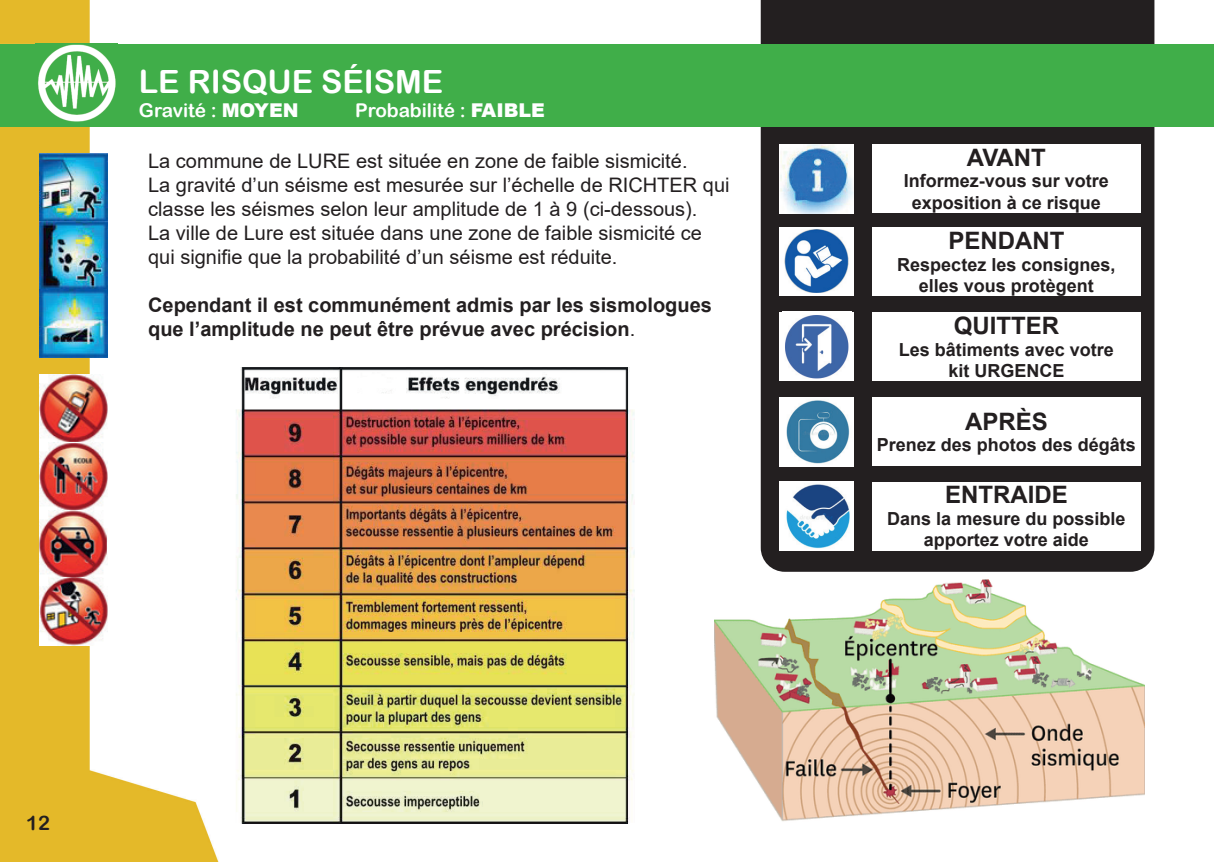
<style>
.page{position:relative;width:1214px;height:862px;background:#fff}
.page>*{position:absolute;margin:0;border:0;box-sizing:border-box;transform-origin:0 0}
.t1{font:32px "Arial Rounded MT Bold";color:#fff}
.t2{font:700 24px "Arial";color:#231f20}
.t3{font:20px/24px "Arial";color:#231f20}
.t4{font:700 20px/24px "Arial";color:#231f20}
.t5{font:20px "Arial Rounded MT Bold";color:#231f20}
.t6{font:19px "Arial Rounded MT Bold";color:#fff}
.t7{font:700 18px/21.6px "Arial";color:#231f20;text-align:center}
.s1{font-family:"Arial";font-weight:900}
.s2{font-weight:400}
</style>
<div class="page">
<img style="left:0;top:0;width:1213px;height:862px">
<div style="left:760px;top:0;width:394px;height:572px;background:#231f20"></div>
<img style="left:779px;top:144px;width:74px;height:69px">
<div style="left:779px;top:227px;width:74px;height:69px;background:#fff"></div>
<img style="left:784px;top:229px;width:65px;height:64px">
<img style="left:779px;top:397px;width:74px;height:69px">
<div style="left:779px;top:312px;width:74px;height:69px;background:#fff"></div>
<img style="left:785px;top:315px;width:64px;height:64px">
<img style="left:779px;top:481px;width:74px;height:69px">
<div style="left:871px;top:144px;width:269px;height:69px;background:#fff"></div>
<div style="left:871px;top:227px;width:269px;height:69px;background:#fff"></div>
<div style="left:871px;top:397px;width:269px;height:69px;background:#fff"></div>
<div style="left:871px;top:312px;width:269px;height:69px;background:#fff"></div>
<div style="left:871px;top:481px;width:269px;height:69px;background:#fff"></div>
<div style="left:0;top:44px;width:1213px;height:82px;background:#40ae49"></div>
<img style="left:38px;top:44px;width:78px;height:78px">
<img style="left:39px;top:375px;width:68px;height:271px">
<img style="left:39px;top:154px;width:68px;height:203px">
<img style="left:228px;top:367px;width:411px;height:456px">
<img style="left:714px;top:575px;width:430px;height:247px">
<h1 class="t1" style="left:139px;top:63px;width:306px">LE RISQUE SÉISME</h1>
<p class="t6" style="left:139px;top:99px;width:161px">Gravité : <span class="s1">MOYEN</span></p>
<p class="t6" style="left:355px;top:99px;width:191px">Probabilité : <span class="s1">FAIBLE</span></p>
<p class="t3" style="left:148px;top:149px;width:583px">La commune de LURE est située en zone de faible sismicité.<br>La gravité d’un séisme est mesurée sur l’échelle de RICHTER qui classe les séismes selon leur amplitude de 1 à 9 (ci-dessous).<br>La ville de Lure est située dans une zone de faible sismicité ce qui signifie que la probabilité d’un séisme est réduite.</p>
<p class="t4" style="left:148px;top:293px;width:565px">Cependant il est communément admis par les sismologues que l’amplitude ne peut être prévue avec précision<span class="s2">.</span></p>
<p class="t5" style="left:26px;top:811px;width:25px">12</p>
<p class="t2" style="left:966px;top:140px;width:81px">AVANT</p>
<p class="t7" style="left:903px;top:170px;width:207px">Informez-vous sur votre exposition à ce risque</p>
<p class="t2" style="left:948px;top:224px;width:117px">PENDANT</p>
<p class="t7" style="left:897px;top:254px;width:220px">Respectez les consignes, elles vous protègent</p>
<p class="t2" style="left:953px;top:309px;width:107px">QUITTER</p>
<p class="t7" style="left:898px;top:339px;width:217px">Les bâtiments avec votre kit URGENCE</p>
<p class="t2" style="left:964px;top:404px;width:84px">APRÈS</p>
<p class="t7" style="left:876px;top:434px;width:261px">Prenez des photos des dégâts</p>
<p class="t2" style="left:944px;top:478px;width:124px">ENTRAIDE</p>
<p class="t7" style="left:887px;top:508px;width:240px">Dans la mesure du possible apportez votre aide</p>
</div>
